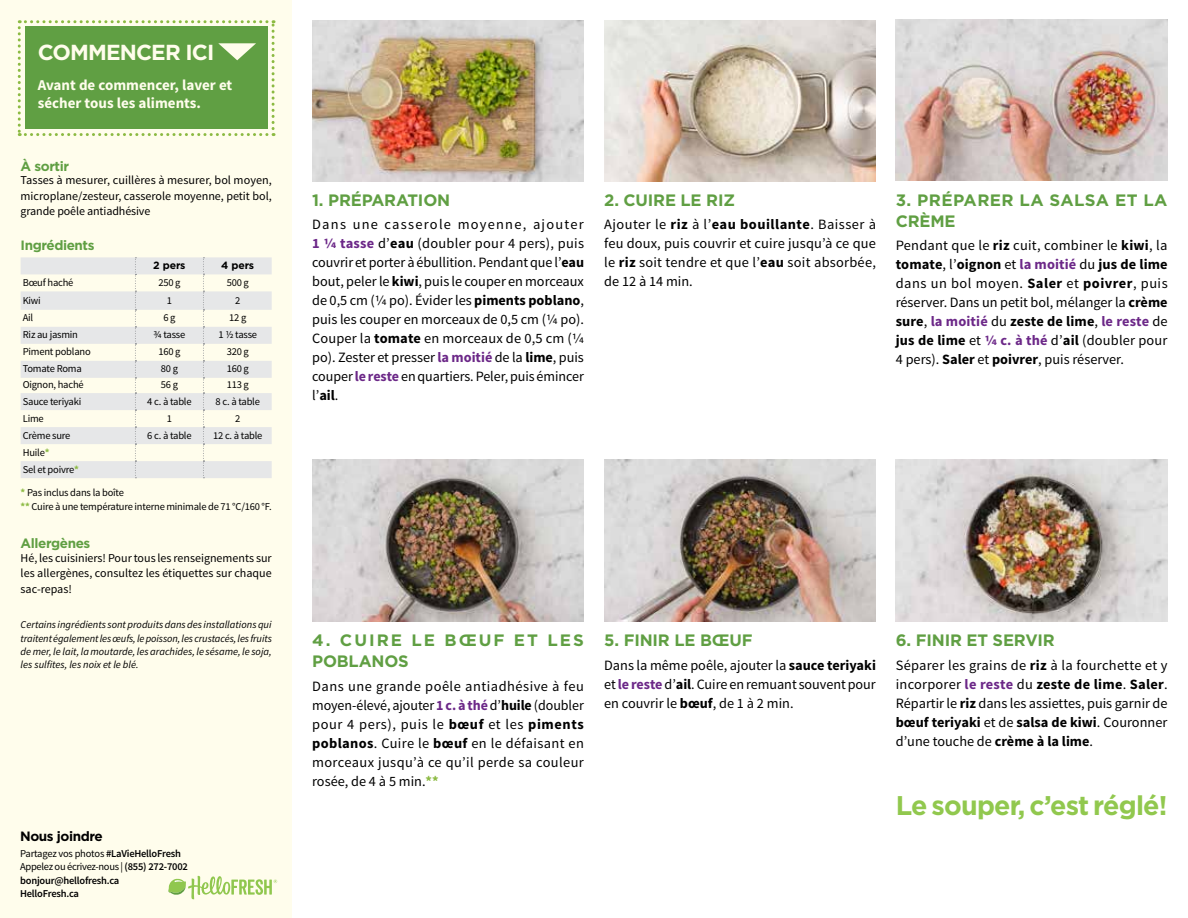
<style>
.page{position:relative;width:1188px;height:918px;background:#fff}
.page>*{position:absolute;margin:0;border:0;box-sizing:border-box;transform-origin:0 0}
.t1{font:700 27px "Gotham";letter-spacing:-.03em;color:#91c84e}
.t2{font:700 21.75px "Gotham";letter-spacing:-.04em;color:#fffdec}
.t3{font:700 16.5px "Gotham";letter-spacing:-.01em;color:#609f43}
.t4{font:700 16.5px/21.1px "Gotham";letter-spacing:.12em;color:#609f43}
.t5{font:700 16.5px/21.1px "Gotham";letter-spacing:.025em;color:#609f43}
.t6{font:700 15px/18px "Source Sans Pro";color:#fffdec}
.t7{font:14.25px/19px "Source Sans Pro";color:#000;text-align:justify}
.t8{font:700 13.5px "Gotham";letter-spacing:-.03em;color:#609f43}
.t9{font:700 13.5px "Gotham";letter-spacing:-.03em;color:#000}
.t10{font:12px/15.3px "Source Sans Pro";color:#000;text-align:justify}
.t11{font:10.5px/17px "Source Sans Pro";letter-spacing:-.02em;color:#000}
.t12{font:italic 10.5px/13.5px "Source Sans Pro";color:#000;text-align:justify}
.t13{font:600 10.5px/13.5px "Source Sans Pro";letter-spacing:-.02em;color:#000}
.t14{font:700 10.5px "Gotham";letter-spacing:-.01em;color:#000}
.s1{font-weight:700;color:#8cba42}
.s2{font-weight:400}
.s3{font-weight:700;color:#6c2888}
.s4{font-weight:700}
</style>
<div class="page">
<div style="left:0;top:0;width:292px;height:918px;background:#fffdec"></div>
<svg style="left:21px;top:257px;width:251px;height:221px;fill:#e6e7e8"></svg>
<svg style="left:203px;top:257px;width:1px;height:221px"></svg>
<svg style="left:135px;top:257px;width:1px;height:221px"></svg>
<svg style="left:168px;top:876px;width:109px;height:23px"></svg>
<svg style="left:18px;top:20px;width:257px;height:116px;background:#78ad5b"></svg>
<img style="left:312px;top:459px;width:272px;height:162px">
<img style="left:604px;top:459px;width:272px;height:162px">
<img style="left:896px;top:459px;width:271px;height:162px">
<img style="left:896px;top:20px;width:272px;height:160px">
<img style="left:604px;top:20px;width:272px;height:161px">
<img style="left:312px;top:20px;width:272px;height:161px">
<h2 class="t2" style="left:38px;top:38px;width:178px">COMMENCER ICI</h2>
<p class="t6" style="left:38px;top:76px;width:196px">Avant de commencer, laver et sécher tous les aliments.</p>
<p class="t8" style="left:21px;top:157px;width:50px">À sortir</p>
<p class="t10" style="left:21px;top:173px;width:253px">Tasses à mesurer, cuillères à mesurer, bol moyen, microplane/zesteur, casserole moyenne, petit bol, grande poêle antiadhésive</p>
<p class="t8" style="left:21px;top:237px;width:75px">Ingrédients</p>
<p class="t14" style="left:153px;top:258px;width:34px">2 pers</p>
<p class="t14" style="left:221px;top:258px;width:34px">4 pers</p>
<p class="t11" style="left:23px;top:274px;width:52px">Bœuf haché</p>
<p class="t11" style="left:158px;top:274px;width:24px">250 g</p>
<p class="t11" style="left:227px;top:274px;width:24px">500 g</p>
<p class="t11" style="left:23px;top:292px;width:20px">Kiwi</p>
<p class="t11" style="left:167px;top:292px;width:7px">1</p>
<p class="t11" style="left:235px;top:292px;width:7px">2</p>
<p class="t11" style="left:23px;top:310px;width:12px">Ail</p>
<p class="t11" style="left:163px;top:310px;width:14px">6 g</p>
<p class="t11" style="left:229px;top:310px;width:19px">12 g</p>
<p class="t11" style="left:23px;top:327px;width:57px">Riz au jasmin</p>
<p class="t11" style="left:154px;top:327px;width:33px">3/4 tasse</p>
<p class="t11" style="left:218px;top:327px;width:40px">1 1/2 tasse</p>
<p class="t11" style="left:23px;top:344px;width:70px">Piment poblano</p>
<p class="t11" style="left:158px;top:344px;width:24px">160 g</p>
<p class="t11" style="left:227px;top:344px;width:24px">320 g</p>
<p class="t11" style="left:23px;top:361px;width:61px">Tomate Roma</p>
<p class="t11" style="left:161px;top:361px;width:19px">80 g</p>
<p class="t11" style="left:227px;top:361px;width:24px">160 g</p>
<p class="t11" style="left:23px;top:377px;width:62px">Oignon, haché</p>
<p class="t11" style="left:161px;top:377px;width:19px">56 g</p>
<p class="t11" style="left:227px;top:377px;width:24px">113 g</p>
<p class="t11" style="left:23px;top:393px;width:60px">Sauce teriyaki</p>
<p class="t11" style="left:147px;top:393px;width:46px">4 c. à table</p>
<p class="t11" style="left:216px;top:393px;width:46px">8 c. à table</p>
<p class="t11" style="left:23px;top:410px;width:22px">Lime</p>
<p class="t11" style="left:167px;top:410px;width:7px">1</p>
<p class="t11" style="left:235px;top:410px;width:7px">2</p>
<p class="t11" style="left:23px;top:427px;width:49px">Crème sure</p>
<p class="t11" style="left:147px;top:427px;width:46px">6 c. à table</p>
<p class="t11" style="left:213px;top:427px;width:51px">12 c. à table</p>
<p class="t11" style="left:23px;top:444px;width:58px">Huile<span class="s1">*<br></span>Sel et poivre<span class="s1">*</span></p>
<p class="t11" style="left:21px;top:486px;width:253px;line-height:13.6px"><span class="s1">*</span> Pas inclus dans la boîte<br><span class="s1">**</span> Cuire à une température interne minimale de 71 °C/160 °F.</p>
<p class="t8" style="left:21px;top:534px;width:71px">Allergènes</p>
<p class="t10" style="left:21px;top:551px;width:253px">Hé, les cuisiniers! Pour tous les renseignements sur les allergènes, consultez les étiquettes sur chaque sac-repas!</p>
<p class="t12" style="left:21px;top:618px;width:253px">Certains ingrédients sont produits dans des installations qui traitent également les œufs, le poisson, les crustacés, les fruits de mer, le lait, la moutarde, les arachides, le sésame, le soja, les sulfites, les noix et le blé.</p>
<p class="t9" style="left:20px;top:827px;width:84px">Nous joindre</p>
<p class="t13" style="left:20px;top:847px;width:169px"><span class="s2">Partagez vos photos</span> #LaVieHelloFresh<br><span class="s2">Appelez ou écrivez-nous |</span> (855) 272-7002 bonjour@hellofresh.ca<br>HelloFresh.ca</p>
<p class="t3" style="left:312px;top:189px;width:140px">1. PRÉPARATION</p>
<p class="t7" style="left:312px;top:215px;width:273px">Dans une casserole moyenne, ajouter <span class="s3">1 1/4 tasse</span> d’<span class="s4">eau</span> (doubler pour 4 pers), puis couvrir et porter à ébullition. Pendant que l’<span class="s4">eau </span>bout, peler le <span class="s4">kiwi</span>, puis le couper en morceaux de 0,5 cm (1/4 po). Évider les <span class="s4">piments poblano</span>, puis les couper en morceaux de 0,5 cm (1/4 po).<br>Couper la <span class="s4">tomate</span> en morceaux de 0,5 cm (1/4 po). Zester et presser <span class="s3">la moitié</span> de la <span class="s4">lime</span>, puis couper <span class="s3">le reste</span> en quartiers. Peler, puis émincer l’<span class="s4">ail</span>.</p>
<p class="t3" style="left:604px;top:189px;width:132px">2. CUIRE LE RIZ</p>
<p class="t7" style="left:604px;top:215px;width:273px">Ajouter le <span class="s4">riz</span> à l’<span class="s4">eau bouillante</span>. Baisser à feu doux, puis couvrir et cuire jusqu’à ce que le <span class="s4">riz</span> soit tendre et que l’<span class="s4">eau</span> soit absorbée, de 12 à 14 min.</p>
<p class="t5" style="left:896px;top:189px;width:273px">3. PRÉPARER LA SALSA ET LA<br>CRÈME</p>
<p class="t7" style="left:896px;top:236px;width:273px">Pendant que le <span class="s4">riz</span> cuit, combiner le <span class="s4">kiwi</span>, la <span class="s4">tomate</span>, l’<span class="s4">oignon</span> et <span class="s3">la moitié</span> du <span class="s4">jus de lime </span>dans un bol moyen. <span class="s4">Saler</span> et <span class="s4">poivrer</span>, puis réserver. Dans un petit bol, mélanger la <span class="s4">crème sure</span>, <span class="s3">la moitié</span> du <span class="s4">zeste de lime</span>, <span class="s3">le reste</span> de <span class="s4">jus de lime</span> et <span class="s3">1/4 c. à thé</span> d’<span class="s4">ail</span> (doubler pour 4 pers). <span class="s4">Saler</span> et <span class="s4">poivrer</span>, puis réserver.</p>
<p class="t4" style="left:312px;top:630px;width:273px">4. CUIRE LE BŒUF ET LES<br>POBLANOS</p>
<p class="t7" style="left:312px;top:677px;width:273px">Dans une grande poêle antiadhésive à feu moyen-élevé, ajouter <span class="s3">1 c. à thé</span> d’<span class="s4">huile</span> (doubler pour 4 pers), puis le <span class="s4">bœuf</span> et les <span class="s4">piments poblanos</span>. Cuire le <span class="s4">bœuf</span> en le défaisant en morceaux jusqu’à ce qu’il perde sa couleur rosée, de 4 à 5 min.<span class="s1">**</span></p>
<p class="t3" style="left:604px;top:629px;width:150px">5. FINIR LE BŒUF</p>
<p class="t7" style="left:604px;top:656px;width:273px">Dans la même poêle, ajouter la <span class="s4">sauce teriyaki </span>et <span class="s3">le reste</span> d’<span class="s4">ail</span>. Cuire en remuant souvent pour en couvrir le <span class="s4">bœuf</span>, de 1 à 2 min.</p>
<p class="t3" style="left:896px;top:629px;width:161px">6. FINIR ET SERVIR</p>
<p class="t7" style="left:896px;top:656px;width:273px">Séparer les grains de <span class="s4">riz</span> à la fourchette et y incorporer <span class="s3">le reste</span> du <span class="s4">zeste de lime</span>. <span class="s4">Saler</span>.<br>Répartir le <span class="s4">riz</span> dans les assiettes, puis garnir de <span class="s4">bœuf teriyaki</span> et de <span class="s4">salsa de kiwi</span>. Couronner d’une touche de <span class="s4">crème à la lime</span>.</p>
<h1 class="t1" style="left:896px;top:787px;width:273px">Le souper, c’est réglé!</h1>
</div>
